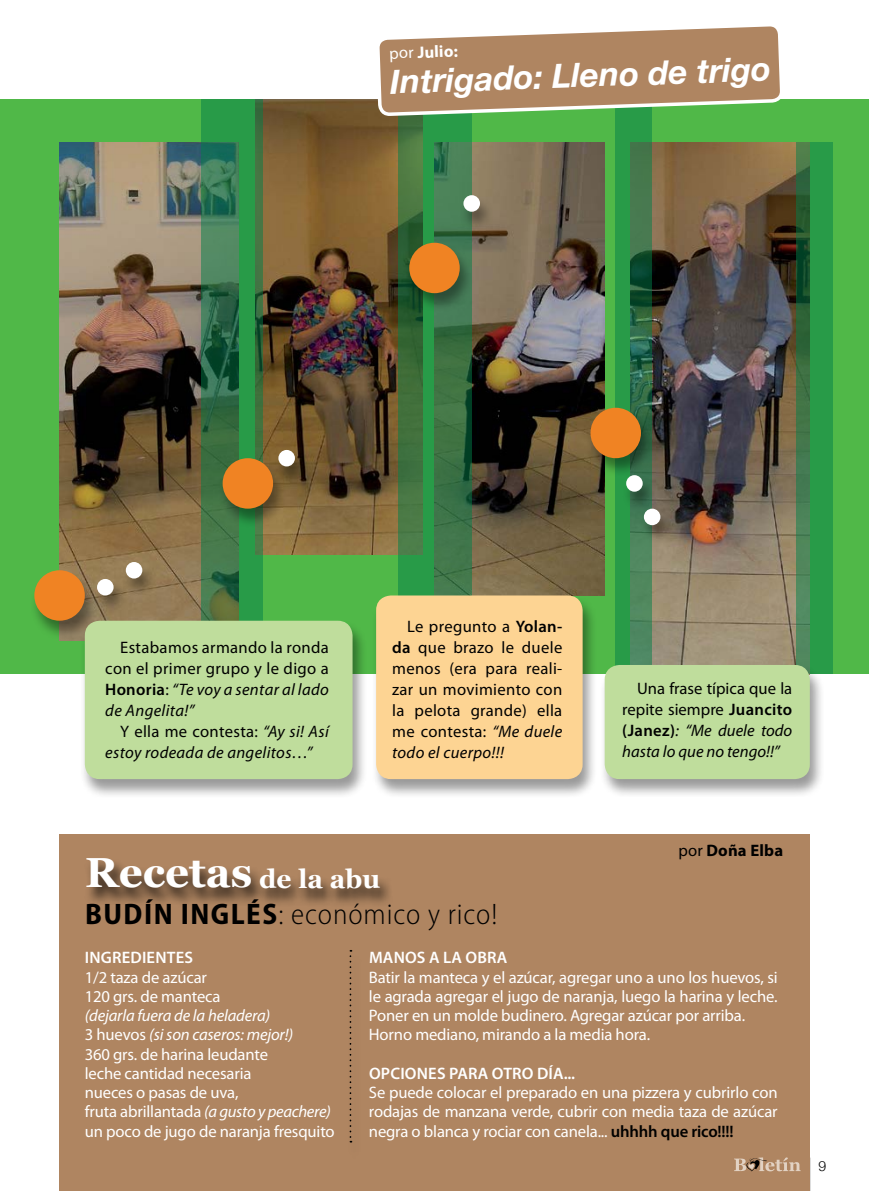
<style>
.page{position:relative;width:869px;height:1191px;background:#fff}
.page>*{position:absolute;margin:0;border:0;box-sizing:border-box;transform-origin:0 0}
.t1{font:700 42px "Georgia";color:#fff}
.t2{font:italic 700 33.25px "Helvetica Neue";color:#fff}
.t3{font:300 semi-condensed 29.75px "Myriad Pro";letter-spacing:.03em;color:#000}
.t4{font:16.62px/19.2px "Myriad Pro";letter-spacing:-.01em;color:#fff}
.t5{font:16.62px/21px "Myriad Pro";letter-spacing:.02em;color:#000;text-align:justify}
.t6{font:italic 16.62px/21px "Myriad Pro";color:#000;text-align:justify}
.t7{font:italic 16.62px/21px "Myriad Pro";letter-spacing:.02em;color:#000}
.t8{font:600 16.62px "Myriad Pro";letter-spacing:.01em;color:#fff}
.t9{font:700 16.62px "Myriad Pro";letter-spacing:.01em;color:#000}
.t10{font:700 16.62px "Myriad Pro";color:#fff}
.t11{font:300 14px "Helvetica Neue";color:#000}
.s1{font-weight:400}
.s2{font-weight:600}
.s3{font-style:italic}
.s4{font-style:normal}
.s5{font-weight:600;font-style:normal}
.s6{font-size:26.25px}
.s7{font-weight:700}
.s8{font-weight:600;color:#000}
</style>
<div class="page">
<hr style="left:809px;top:1157px;width:1px;height:34px;background:#000">
<div style="left:0;top:99px;width:868px;height:575px;background:#50b848"></div>
<img style="left:651px;top:142px;width:144px;height:522px">
<img style="left:60px;top:142px;width:141px;height:478px">
<img style="left:263px;top:99px;width:135px;height:455px">
<img style="left:471px;top:305px;width:133px;height:290px">
<svg style="left:615px;top:305px;width:36px;height:359px;background:#34894f"></svg>
<svg style="left:795px;top:142px;width:37px;height:532px;background:#318947"></svg>
<svg style="left:398px;top:305px;width:73px;height:290px;background:#387842"></svg>
<svg style="left:201px;top:99px;width:62px;height:521px;background:#337d49"></svg>
<div style="left:30px;top:571px;width:69px;height:69px;background:#000;opacity:.4"></div>
<div style="left:34px;top:570px;width:51px;height:50px;background:#f08323;border-radius:50%"></div>
<div style="left:93px;top:579px;width:35px;height:35px;background:#000;opacity:.4"></div>
<div style="left:97px;top:579px;width:16px;height:16px;background:#fff;border-radius:50%"></div>
<div style="left:274px;top:450px;width:35px;height:35px;background:#000;opacity:.4"></div>
<div style="left:278px;top:450px;width:17px;height:16px;background:#fff;border-radius:50%"></div>
<div style="left:639px;top:509px;width:35px;height:35px;background:#000;opacity:.4"></div>
<div style="left:643px;top:508px;width:17px;height:17px;background:#fff;border-radius:50%"></div>
<div style="left:121px;top:562px;width:35px;height:35px;background:#000;opacity:.4"></div>
<div style="left:126px;top:562px;width:16px;height:16px;background:#fff;border-radius:50%"></div>
<div style="left:621px;top:476px;width:35px;height:35px;background:#000;opacity:.4"></div>
<div style="left:626px;top:475px;width:16px;height:17px;background:#fff;border-radius:50%"></div>
<div style="left:218px;top:459px;width:69px;height:69px;background:#000;opacity:.4"></div>
<div style="left:222px;top:458px;width:51px;height:50px;background:#f08323;border-radius:50%"></div>
<div style="left:405px;top:243px;width:69px;height:69px;background:#000;opacity:.4"></div>
<div style="left:586px;top:408px;width:69px;height:69px;background:#000;opacity:.4"></div>
<div style="left:590px;top:408px;width:50px;height:50px;background:#f08323;border-radius:50%"></div>
<div style="left:371px;top:595px;width:226px;height:204px;background:#000;opacity:.4"></div>
<div style="left:376px;top:595px;width:206px;height:184px;background:#fdd493;border-radius:15px"></div>
<div style="left:80px;top:620px;width:287px;height:179px;background:#000;opacity:.4"></div>
<div style="left:85px;top:620px;width:267px;height:159px;background:#bfdd9c;border-radius:15px"></div>
<div style="left:599px;top:664px;width:225px;height:134px;background:#000;opacity:.4"></div>
<div style="left:604px;top:665px;width:205px;height:114px;background:#bfdd9c;border-radius:15px"></div>
<div style="left:60px;top:834px;width:749px;height:357px;background:#af8561"></div>
<svg style="left:734px;top:1157px;width:66px;height:14px"></svg>
<div style="left:83px;top:858px;width:310px;height:50px;background:#000;opacity:.75"></div>
<svg style="left:349px;top:950px;width:2px;height:192px"></svg>
<svg style="left:376px;top:26px;width:406px;height:279px;background:#7e7f56"></svg>
<p class="t10" style="left:389px;top:44px;width:70px;rotate:-2deg"><span class="s1">por</span>Julio:</p>
<h2 class="t2" style="left:389px;top:61px;width:382px;rotate:-2deg">Intrigado: Lleno de trigo</h2>
<p class="t5" style="left:105px;top:636px;width:225px;text-indent:15px">Estabamos armando la ronda con el primer grupo y le digo a <span class="s2">Honoria</span>: <span class="s3">“Te voy a sentar al lado de Angelita!”</span></p>
<p class="t7" style="left:105px;top:721px;width:225px;text-indent:15px"><span class="s4">Y ella me contesta:</span> “Ay si! Así estoy rodeada de angelitos…”</p>
<p class="t5" style="left:392px;top:615px;width:172px;text-indent:15px">Le pregunto a <span class="s2">Yolan&shy;da</span> que brazo le duele menos (era para reali&shy;zar un movimiento con la pelota grande) ella me contesta: <span class="s3">“Me duele todo el cuerpo!!!</span></p>
<p class="t6" style="left:622px;top:678px;width:171px;text-indent:15px"><span class="s4">Una frase típica que la repite siempre</span> <span class="s5">Juancito (Janez)</span>: “Me duele todo hasta lo que no tengo!!”</p>
<h1 class="t1" style="left:85px;top:845px;width:296px">Recetas <span class="s6">de la abu</span></h1>
<h3 class="t3" style="left:85px;top:898px;width:413px"><span class="s7">BUDÍN INGLÉS</span>: económico y rico!</h3>
<p class="t9" style="left:678px;top:841px;width:106px"><span class="s1">por</span> Doña Elba</p>
<p class="t8" style="left:85px;top:947px;width:15px">Ingredientes</p>
<p class="t4" style="left:85px;top:967px;width:137px">1/2 taza de azúcar<br>120 grs. de manteca</p>
<p class="t4" style="left:85px;top:1005px;width:251px"><span class="s3">(dejarla fuera de la heladera)<br></span>3 huevos <span class="s3">(si son caseros: mejor!)<br></span>360 grs. de harina leudante<br>leche cantidad necesaria<br>nueces o pasas de uva,<br>fruta abrillantada <span class="s3">(a gusto y peachere) </span>un poco de jugo de naranja fresquito</p>
<p class="t8" style="left:369px;top:947px;width:13px">man</p>
<p class="t8" style="left:405px;top:947px;width:83px">os a la obra</p>
<p class="t4" style="left:369px;top:967px;width:410px">Batir la manteca y el azúcar, agregar uno a uno los huevos, si le agrada agregar el jugo de naranja, luego la harina y leche.<br>Poner en un molde budinero. Agregar azúcar por arriba.<br>Horno mediano, mirando a la media hora.</p>
<p class="t8" style="left:369px;top:1062px;width:207px">OPCIONES PARA OTRO DÍA...</p>
<p class="t4" style="left:369px;top:1082px;width:410px;text-align:justify">Se puede colocar el preparado en una pizzera y cubrirlo con rodajas de manzana verde, cubrir con media taza de azúcar negra o blanca y rociar con canela... <span class="s8">uhhhh que rico!!!!</span></p>
<p class="t11" style="left:818px;top:1157px;width:9px">9</p>
</div>
